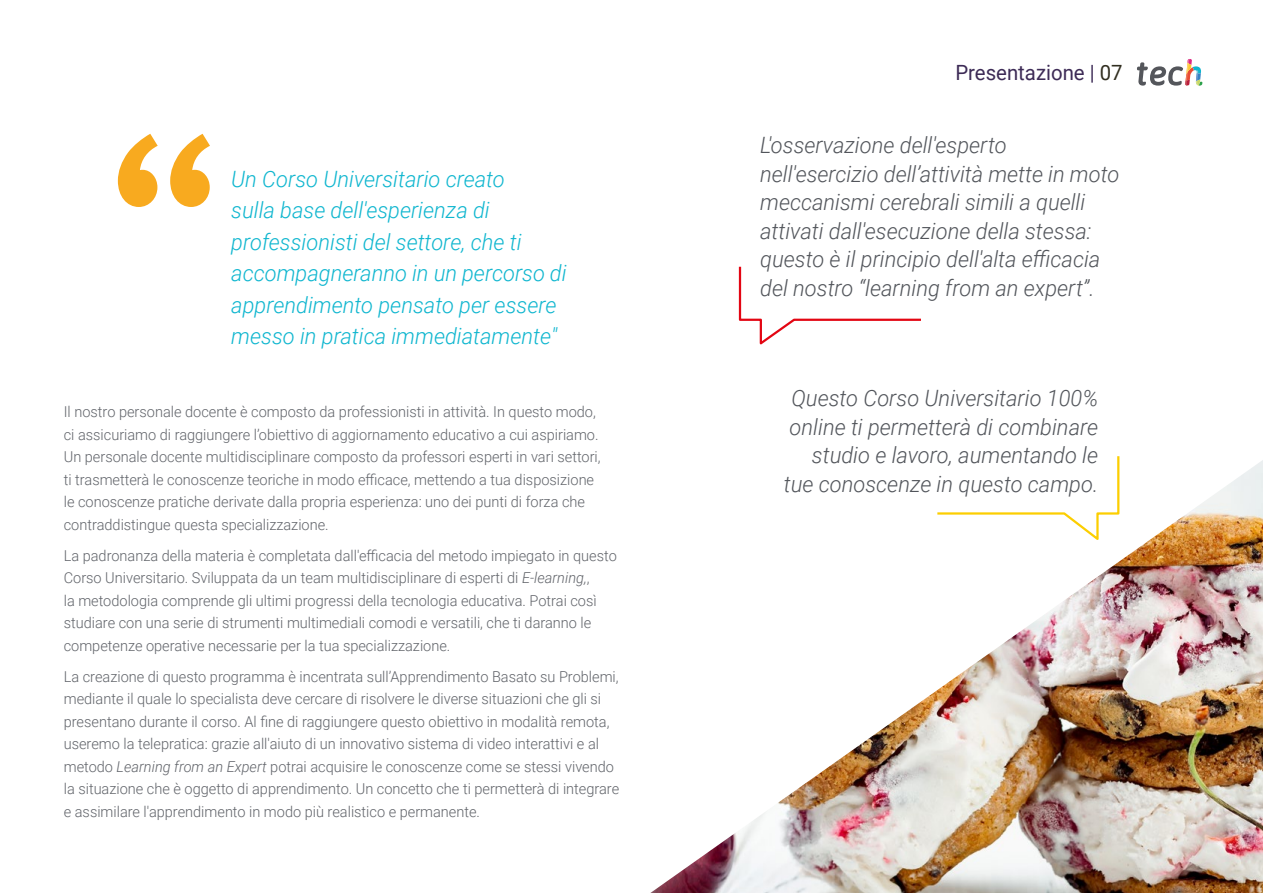
<style>
.page{position:relative;width:1263px;height:893px;background:#fff}
.page>*{position:absolute;margin:0;border:0;box-sizing:border-box;transform-origin:0 0}
.Destacados{font:italic 300 22.5px/28.5px "Roboto";color:#52555b;text-align:right}
.Destacados-2{font:italic 300 22.5px/31.5px "Roboto";color:#0fb6cf}
.Sección___Pag{font:21px "Roboto";color:#3d2b56}
.Texto_Simple{font:300 15px/22.5px "Roboto";color:#61646a}
.s1{font-style:italic}
.s2{color:#312e20}
</style>
<div class="page">
<svg style="left:118px;top:134px;width:92px;height:73px"></svg>
<svg style="left:738px;top:266px;width:183px;height:79px"></svg>
<img style="left:650px;top:460px;width:613px;height:433px">
<svg style="left:1137px;top:59px;width:65px;height:27px"></svg>
<p class="Destacados-2" style="left:231px;top:162px;width:337px">Un Corso Universitario creato<br>sulla base dell'esperienza di professionisti del settore, che ti accompagneranno in un percorso di apprendimento pensato per essere messo in pratica immediatamente"</p>
<p class="Texto_Simple" style="left:64px;top:400px;width:538px">Il nostro personale docente è composto da professionisti in attività. In questo modo, ci assicuriamo di raggiungere l’obiettivo di aggiornamento educativo a cui aspiriamo.<br>Un personale docente multidisciplinare composto da professori esperti in vari settori, ti trasmetterà le conoscenze teoriche in modo efficace, mettendo a tua disposizione le conoscenze pratiche derivate dalla propria esperienza: uno dei punti di forza che contraddistingue questa specializzazione.</p>
<p class="Texto_Simple" style="left:64px;top:544px;width:554px">La padronanza della materia è completata dall'efficacia del metodo impiegato in questo Corso Universitario. Sviluppata da un team multidisciplinare di esperti di <span class="s1">E-learning,</span>,<br>la metodologia comprende gli ultimi progressi della tecnologia educativa. Potrai così studiare con una serie di strumenti multimediali comodi e versatili, che ti daranno le competenze operative necessarie per la tua specializzazione.</p>
<p class="Texto_Simple" style="left:64px;top:665px;width:557px">La creazione di questo programma è incentrata sull’Apprendimento Basato su Problemi, mediante il quale lo specialista deve cercare di risolvere le diverse situazioni che gli si presentano durante il corso. Al fine di raggiungere questo obiettivo in modalità remota, useremo la telepratica: grazie all'aiuto di un innovativo sistema di video interattivi e al metodo <span class="s1">Learning from an Expert</span> potrai acquisire le conoscenze come se stessi vivendo la situazione che è oggetto di apprendimento. Un concetto che ti permetterà di integrare e assimilare l'apprendimento in modo più realistico e permanente.</p>
<p class="Sección___Pag" style="left:955px;top:57px;width:169px">Presentazione | <span class="s2">07</span></p>
<p class="Destacados" style="left:760px;top:130px;width:361px;text-align:left">L'osservazione dell'esperto nell'esercizio dell’attività mette in moto meccanismi cerebrali simili a quelli attivati dall'esecuzione della stessa: questo è il principio dell'alta efficacia del nostro “learning from an expert”.</p>
<p class="Destacados" style="left:784px;top:383px;width:316px">Questo Corso Universitario 100% online ti permetterà di combinare studio e lavoro, aumentando le tue conoscenze in questo campo.</p>
</div>
